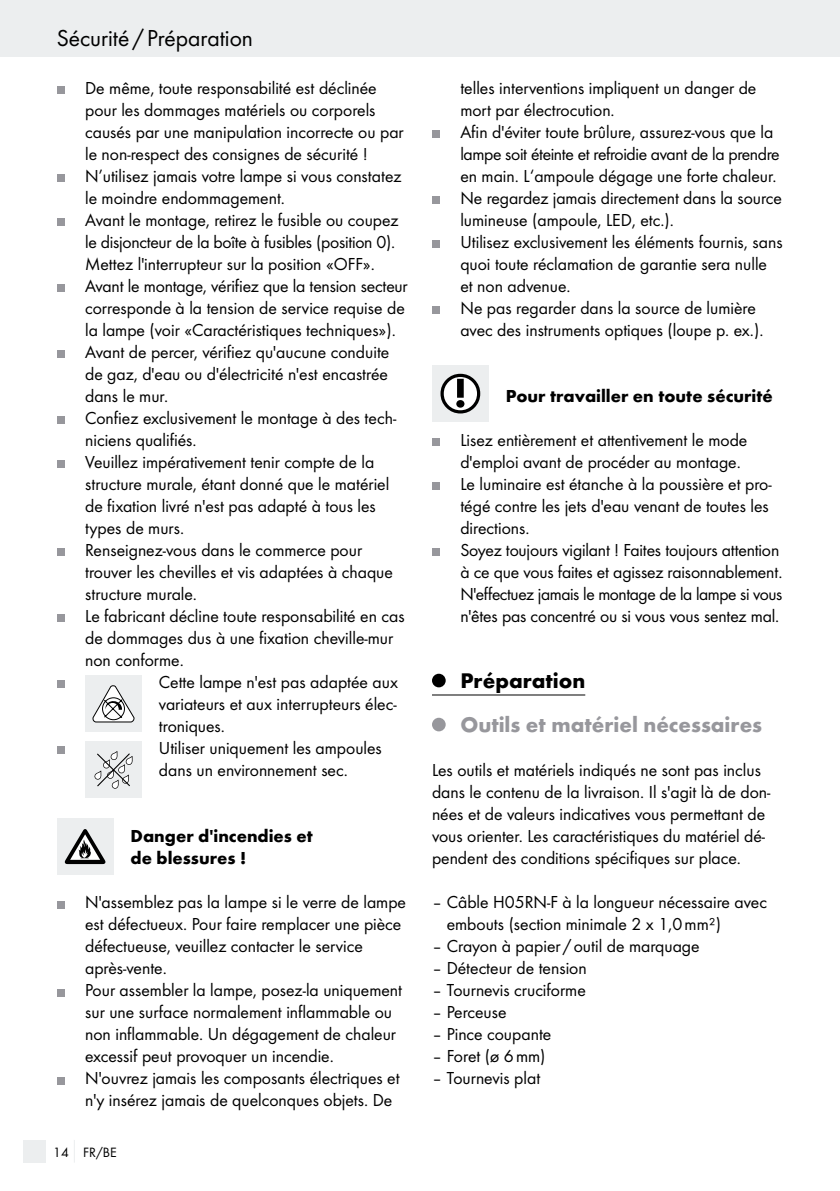
<style>
.page{position:relative;width:840px;height:1191px;background:#fff}
.page>*{position:absolute;margin:0;border:0;box-sizing:border-box;transform-origin:0 0}
.t1{font:24px "Futura Boo";color:#000}
.t2{font:700 22px "Futura";color:#97979c}
.t3{font:700 22px "Futura";color:#000}
.t4{font:18px/22px "Futura Boo";color:#000}
.t5{font:700 18px/22px "Futura";color:#000}
.t6{font:14px "Futura Boo";color:#000}
</style>
<div class="page">
<div style="left:0;top:0;width:839px;height:57px;background:#eceeef"></div>
<div style="left:23px;top:1140px;width:22px;height:22px;background:#eceeef"></div>
<svg style="left:74px;top:1140px;width:1px;height:22px"></svg>
<div style="left:57px;top:86px;width:7px;height:8px;background:#97979c"></div>
<div style="left:57px;top:174px;width:7px;height:8px;background:#97979c"></div>
<div style="left:57px;top:218px;width:7px;height:8px;background:#97979c"></div>
<div style="left:57px;top:284px;width:7px;height:8px;background:#97979c"></div>
<div style="left:57px;top:350px;width:7px;height:8px;background:#97979c"></div>
<div style="left:57px;top:416px;width:7px;height:8px;background:#97979c"></div>
<div style="left:57px;top:460px;width:7px;height:8px;background:#97979c"></div>
<div style="left:57px;top:548px;width:7px;height:8px;background:#97979c"></div>
<div style="left:57px;top:614px;width:7px;height:8px;background:#97979c"></div>
<div style="left:57px;top:680px;width:7px;height:8px;background:#97979c"></div>
<div style="left:85px;top:675px;width:57px;height:57px;background:#eceeef"></div>
<svg style="left:92px;top:685px;width:43px;height:38px"></svg>
<div style="left:57px;top:746px;width:7px;height:8px;background:#97979c"></div>
<div style="left:85px;top:741px;width:57px;height:57px;background:#eceeef"></div>
<svg style="left:94px;top:751px;width:39px;height:37px"></svg>
<div style="left:57px;top:818px;width:56px;height:57px;background:#eceeef"></div>
<svg style="left:65px;top:829px;width:40px;height:35px"></svg>
<div style="left:57px;top:900px;width:7px;height:8px;background:#97979c"></div>
<div style="left:57px;top:988px;width:7px;height:8px;background:#97979c"></div>
<div style="left:57px;top:1076px;width:7px;height:8px;background:#97979c"></div>
<hr style="left:432px;top:694px;width:153px;height:1px;background:#000">
<div style="left:432px;top:130px;width:7px;height:8px;background:#97979c"></div>
<div style="left:432px;top:196px;width:7px;height:8px;background:#97979c"></div>
<div style="left:432px;top:240px;width:7px;height:8px;background:#97979c"></div>
<div style="left:432px;top:306px;width:7px;height:8px;background:#97979c"></div>
<div style="left:432px;top:365px;width:56px;height:57px;background:#eceeef"></div>
<svg style="left:440px;top:374px;width:40px;height:39px"></svg>
<div style="left:432px;top:438px;width:7px;height:8px;background:#97979c"></div>
<div style="left:432px;top:482px;width:7px;height:8px;background:#97979c"></div>
<div style="left:432px;top:548px;width:7px;height:8px;background:#97979c"></div>
<div style="left:432px;top:673px;width:13px;height:14px;background:#000;border-radius:50%"></div>
<div style="left:432px;top:717px;width:13px;height:14px;background:#97979c;border-radius:50%"></div>
<h1 class="t1" style="left:57px;top:24px;width:198px">Sécurité / Préparation</h1>
<p class="t4" style="left:85px;top:77px;width:293px">De même, toute responsabilité est déclinée</p>
<p class="t4" style="left:85px;top:99px;width:292px">pour les dommages matériels ou corporels</p>
<p class="t4" style="left:85px;top:121px;width:320px">causés par une manipulation incorrecte ou par</p>
<p class="t4" style="left:85px;top:143px;width:284px">le non-respect des consignes de sécurité !</p>
<p class="t4" style="left:85px;top:165px;width:318px">N’utilisez jamais votre lampe si vous constatez</p>
<p class="t4" style="left:85px;top:187px;width:201px">le moindre endommagement.</p>
<p class="t4" style="left:85px;top:209px;width:315px">Avant le montage, retirez le fusible ou coupez</p>
<p class="t4" style="left:85px;top:231px;width:311px">le disjoncteur de la boîte à fusibles (position 0).</p>
<p class="t4" style="left:85px;top:253px;width:291px">Mettez l'interrupteur sur la position «OFF».</p>
<p class="t4" style="left:85px;top:275px;width:324px">Avant le montage, vérifiez que la tension secteur</p>
<p class="t4" style="left:85px;top:297px;width:321px">corresponde à la tension de service requise de</p>
<p class="t4" style="left:85px;top:319px;width:312px">la lampe (voir «Caractéristiques techniques»).</p>
<p class="t4" style="left:85px;top:341px;width:305px">Avant de percer, vérifiez qu'aucune conduite</p>
<p class="t4" style="left:85px;top:363px;width:304px">de gaz, d'eau ou d'électricité n'est encastrée</p>
<p class="t4" style="left:85px;top:385px;width:84px">dans le mur.</p>
<p class="t4" style="left:85px;top:407px;width:312px">Confiez exclusivement le montage à des tech-</p>
<p class="t4" style="left:85px;top:429px;width:113px">niciens qualifiés.</p>
<p class="t4" style="left:85px;top:451px;width:290px">Veuillez impérativement tenir compte de la</p>
<p class="t4" style="left:85px;top:473px;width:305px">structure murale, étant donné que le matériel</p>
<p class="t4" style="left:85px;top:495px;width:292px">de fixation livré n'est pas adapté à tous les</p>
<p class="t4" style="left:85px;top:517px;width:100px">types de murs.</p>
<p class="t4" style="left:85px;top:539px;width:278px">Renseignez-vous dans le commerce pour</p>
<p class="t4" style="left:85px;top:561px;width:309px">trouver les chevilles et vis adaptées à chaque</p>
<p class="t4" style="left:85px;top:583px;width:113px">structure murale.</p>
<p class="t4" style="left:85px;top:605px;width:321px">Le fabricant décline toute responsabilité en cas</p>
<p class="t4" style="left:85px;top:627px;width:309px">de dommages dus à une fixation cheville-mur</p>
<p class="t4" style="left:85px;top:649px;width:100px">non conforme.</p>
<p class="t4" style="left:159px;top:671px;width:240px">Cette lampe n'est pas adaptée aux</p>
<p class="t4" style="left:159px;top:693px;width:239px">variateurs et aux interrupteurs élec-</p>
<p class="t4" style="left:159px;top:715px;width:68px">troniques.</p>
<p class="t4" style="left:159px;top:737px;width:224px">Utiliser uniquement les ampoules</p>
<p class="t4" style="left:159px;top:759px;width:190px">dans un environnement sec.</p>
<p class="t5" style="left:130px;top:825px;width:184px">Danger d'incendies et de blessures !</p>
<p class="t4" style="left:85px;top:891px;width:322px">N'assemblez pas la lampe si le verre de lampe est défectueux. Pour faire remplacer une pièce défectueuse, veuillez contacter le service après-vente.<br>Pour assembler la lampe, posez-la uniquement sur une surface normalement inflammable ou non inflammable. Un dégagement de chaleur excessif peut provoquer un incendie.<br>N'ouvrez jamais les composants électriques et n'y insérez jamais de quelconques objets. De</p>
<p class="t6" style="left:53px;top:1143px;width:65px">14 FR/BE</p>
<p class="t4" style="left:460px;top:77px;width:323px">telles interventions impliquent un danger de mort par électrocution.<br>Afin d'éviter toute brûlure, assurez-vous que la lampe soit éteinte et refroidie avant de la prendre en main. L‘ampoule dégage une forte chaleur.<br>Ne regardez jamais directement dans la source lumineuse (ampoule, LED, etc.).<br>Utilisez exclusivement les éléments fournis, sans quoi toute réclamation de garantie sera nulle et non advenue.<br>Ne pas regarder dans la source de lumière avec des instruments optiques (loupe p. ex.).</p>
<p class="t5" style="left:505px;top:385px;width:268px">Pour travailler en toute sécurité</p>
<p class="t4" style="left:460px;top:429px;width:323px">Lisez entièrement et attentivement le mode d'emploi avant de procéder au montage.<br>Le luminaire est étanche à la poussière et pro&shy;tégé contre les jets d'eau venant de toutes les directions.<br>Soyez toujours vigilant ! Faites toujours attention à ce que vous faites et agissez raisonnablement.<br>N'effectuez jamais le montage de la lampe si vous n'êtes pas concentré ou si vous vous sentez mal.</p>
<p class="t3" style="left:460px;top:667px;width:126px">Préparation</p>
<p class="t2" style="left:460px;top:711px;width:303px">Outils et matériel nécessaires</p>
<p class="t4" style="left:432px;top:759px;width:340px">Les outils et matériels indiqués ne sont pas inclus dans le contenu de la livraison. Il s'agit là de don&shy;nées et de valeurs indicatives vous permettant de vous orienter. Les caractéristiques du matériel dé&shy;pendent des conditions spécifiques sur place.</p>
<p class="t4" style="left:446px;top:891px;width:321px;text-indent:-15px">– Câble H05RN-F à la longueur nécessaire avec embouts (section minimale 2 x 1,0mm²)</p>
<p class="t4" style="left:432px;top:935px;width:269px">– Crayon à papier /outil de marquage</p>
<p class="t4" style="left:432px;top:957px;width:156px">– Détecteur de tension</p>
<p class="t4" style="left:432px;top:979px;width:155px">– Tournevis cruciforme</p>
<p class="t4" style="left:432px;top:1001px;width:76px">– Perceuse</p>
<p class="t4" style="left:432px;top:1023px;width:121px">– Pince coupante</p>
<p class="t4" style="left:432px;top:1045px;width:115px">– Foret (ø 6mm)</p>
<p class="t4" style="left:432px;top:1067px;width:110px">– Tournevis plat</p>
</div>
